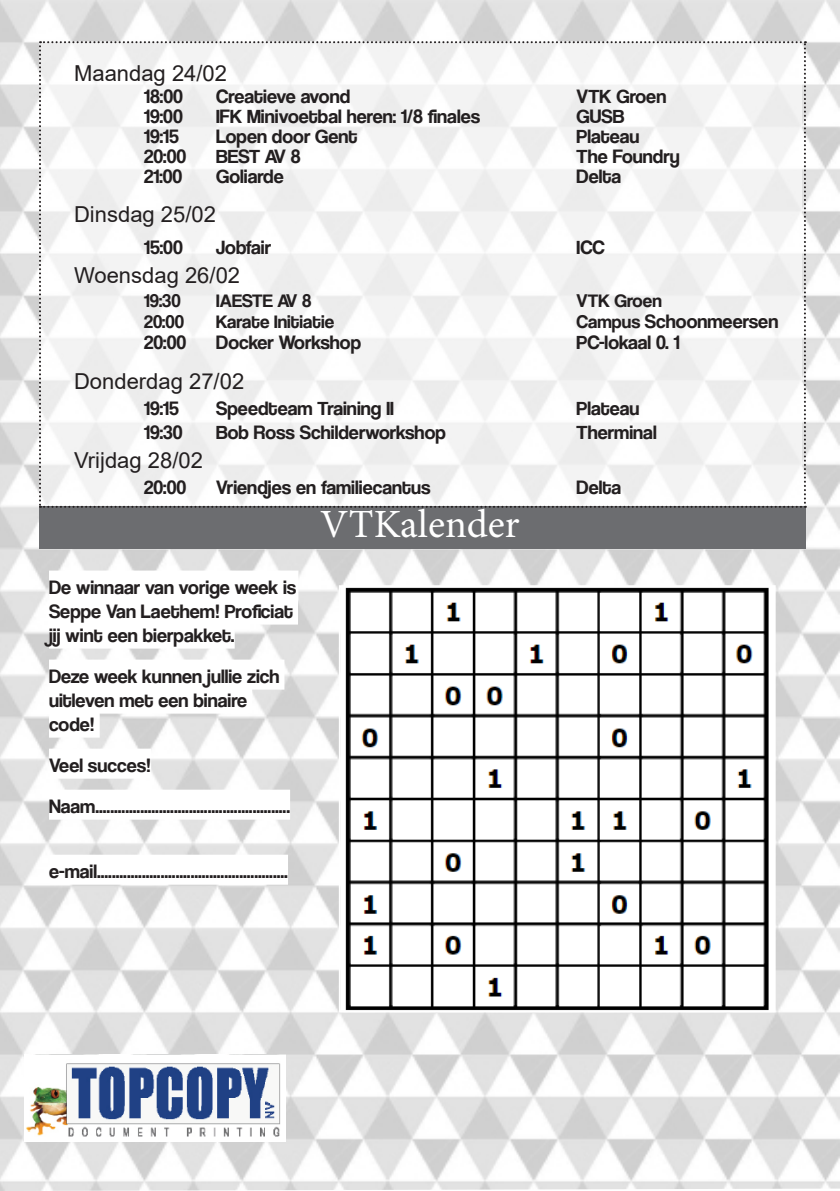
<style>
.page{position:relative;width:840px;height:1191px;background:#fff}
.page>*{position:absolute;margin:0;border:0;box-sizing:border-box;transform-origin:0 0}
.t1{font:40px "Minion Pro";color:#fff}
.tekst{font:22px "Arial";color:#231f20}
.tekst-2{font:20px/24px "Coolvetica Rg";color:#231f20}
.tekst-3{font:19px "Coolvetica Rg";color:#231f20}
.s1{font-size:19px}
</style>
<div class="page">
<img style="left:0;top:0;width:839px;height:1191px">
<img style="left:341px;top:588px;width:431px;height:421px">
<div style="left:338px;top:585px;width:437px;height:427px;border:2px solid #fff"></div>
<div style="left:49px;top:570px;width:249px;height:30px;background:#fff"></div>
<div style="left:49px;top:594px;width:249px;height:30px;background:#fff"></div>
<div style="left:49px;top:618px;width:185px;height:30px;background:#fff"></div>
<div style="left:49px;top:659px;width:235px;height:30px;background:#fff"></div>
<div style="left:49px;top:683px;width:203px;height:30px;background:#fff"></div>
<div style="left:49px;top:707px;width:51px;height:30px;background:#fff"></div>
<div style="left:49px;top:748px;width:102px;height:30px;background:#fff"></div>
<div style="left:49px;top:789px;width:241px;height:30px;background:#fff"></div>
<div style="left:49px;top:854px;width:239px;height:30px;background:#fff"></div>
<div style="left:39px;top:506px;width:766px;height:42px;background:#6c6d70"></div>
<img style="left:25px;top:1054px;width:260px;height:87px">
<svg style="left:39px;top:41px;width:766px;height:467px"></svg>
<p class="tekst" style="left:74px;top:58px;width:154px">Maandag 24/02</p>
<p class="tekst-2" style="left:144px;top:84px;width:40px">18:00</p>
<p class="tekst-2" style="left:216px;top:84px;width:135px">Creatieve avond</p>
<p class="tekst-2" style="left:576px;top:84px;width:91px">VTK Groen</p>
<p class="tekst-2" style="left:144px;top:104px;width:40px">19:00</p>
<p class="tekst-2" style="left:216px;top:104px;width:265px">IFK Minivoetbal heren: 1/8 finales</p>
<p class="tekst-2" style="left:576px;top:104px;width:49px">GUSB</p>
<p class="tekst-2" style="left:144px;top:124px;width:36px">19:15</p>
<p class="tekst-2" style="left:216px;top:124px;width:143px">Lopen door Gent</p>
<p class="tekst-2" style="left:576px;top:124px;width:64px">Plateau</p>
<p class="tekst-2" style="left:144px;top:144px;width:44px">20:00</p>
<p class="tekst-2" style="left:216px;top:144px;width:86px">BEST AV 8</p>
<p class="tekst-2" style="left:576px;top:144px;width:105px">The Foundry</p>
<p class="tekst-2" style="left:144px;top:164px;width:40px">21:00</p>
<p class="tekst-2" style="left:216px;top:164px;width:69px">Goliarde</p>
<p class="tekst-2" style="left:576px;top:164px;width:46px">Delta</p>
<p class="tekst" style="left:74px;top:199px;width:143px">Dinsdag 25/02</p>
<p class="tekst-2" style="left:144px;top:235px;width:40px">15:00</p>
<p class="tekst-2" style="left:216px;top:235px;width:56px">Jobfair</p>
<p class="tekst-2" style="left:576px;top:235px;width:30px">ICC</p>
<p class="tekst" style="left:74px;top:260px;width:167px">Woensdag 26/02</p>
<p class="tekst-3" style="left:144px;top:289px;width:38px">19:30</p>
<p class="tekst-3" style="left:216px;top:289px;width:97px">IAESTE AV 8</p>
<p class="tekst-3" style="left:576px;top:289px;width:87px">VTK Groen</p>
<p class="tekst-3" style="left:144px;top:310px;width:42px">20:00</p>
<p class="tekst-3" style="left:216px;top:310px;width:119px">Karate Initiatie</p>
<p class="tekst-2" style="left:576px;top:309px;width:203px"><span class="s1">Campus</span> Schoonmeersen</p>
<p class="tekst-2" style="left:144px;top:330px;width:44px">20:00</p>
<p class="tekst-2" style="left:216px;top:330px;width:146px">Docker Workshop</p>
<p class="tekst-2" style="left:576px;top:330px;width:104px">PC-lokaal 0. 1</p>
<p class="tekst" style="left:74px;top:366px;width:171px">Donderdag 27/02</p>
<p class="tekst-2" style="left:144px;top:396px;width:36px">19:15</p>
<p class="tekst-2" style="left:216px;top:396px;width:179px">Speedteam Training II</p>
<p class="tekst-2" style="left:576px;top:396px;width:64px">Plateau</p>
<p class="tekst-2" style="left:144px;top:420px;width:40px">19:30</p>
<p class="tekst-2" style="left:216px;top:420px;width:231px">Bob Ross Schilderworkshop</p>
<p class="tekst-2" style="left:576px;top:420px;width:82px">Therminal</p>
<p class="tekst" style="left:74px;top:445px;width:130px">Vrijdag 28/02</p>
<p class="tekst-2" style="left:144px;top:475px;width:44px">20:00</p>
<p class="tekst-2" style="left:216px;top:475px;width:216px">Vriendjes en familiecantus</p>
<p class="tekst-2" style="left:576px;top:475px;width:46px">Delta</p>
<p class="tekst-2" style="left:49px;top:574px;width:249px">De winnaar van vorige week is<br>Seppe Van Laethem! Proficiat jij wint een bierpakket.</p>
<p class="tekst-2" style="left:49px;top:663px;width:232px">Deze week kunnen jullie zich uitleven met een binaire code!</p>
<p class="tekst-2" style="left:49px;top:752px;width:103px">Veel succes!</p>
<p class="tekst-2" style="left:49px;top:794px;width:242px">Naam....................................................</p>
<p class="tekst-2" style="left:49px;top:859px;width:240px">e-mail...................................................</p>
<p class="t1" style="left:320px;top:497px;width:201px">VTKalender</p>
</div>
